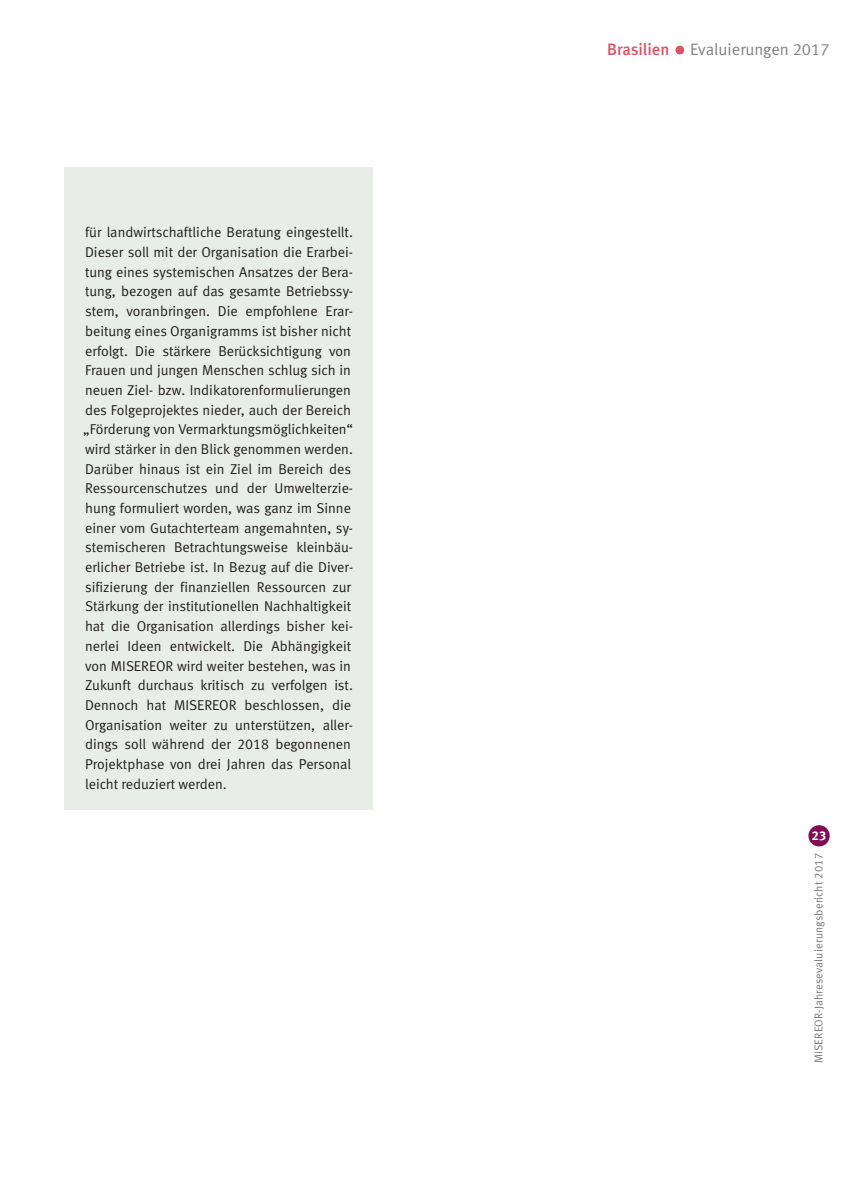
<style>
.page{position:relative;width:851px;height:1191px;background:#fff}
.page>*{position:absolute;margin:0;border:0;box-sizing:border-box;transform-origin:0 0}
.t1{font:16.5px "Meta Normal LF";color:#808285}
.t2{font:16.5px "Meta Medium LF";color:#da5367}
.t3{font:14.25px/19.6px "Meta Normal LF";color:#231f20}
.t4{font:12.75px "Meta Bold LF";color:#fff}
.t5{font:11.25px "Meta Normal LF";letter-spacing:.015em;color:#76787b}
</style>
<div class="page">
<div style="left:64px;top:167px;width:308px;height:642px;background:#e8ede8"></div>
<div style="left:675px;top:46px;width:9px;height:8px;background:#da5367;border-radius:50%"></div>
<div style="left:808px;top:825px;width:21px;height:21px;background:#810e54;border-radius:50%"></div>
<p class="t3" style="left:83px;top:224px;width:271px">für landwirtschaftliche Beratung eingestellt.<br>Dieser soll mit der Organisation die Erarbei&shy;tung eines systemischen Ansatzes der Bera&shy;tung, bezogen auf das gesamte Betriebssy&shy;stem, voranbringen. Die empfohlene Erar&shy;beitung eines Organigramms ist bisher nicht erfolgt. Die stärkere Berücksichtigung von Frauen und jungen Menschen schlug sich in neuen Ziel- bzw. Indikatorenformulierungen des Folgeprojektes nieder, auch der Bereich „Förderung von Vermarktungsmöglichkeiten“ wird stärker in den Blick genommen werden.<br>Darüber hinaus ist ein Ziel im Bereich des Ressourcenschutzes und der Umwelterzie&shy;hung formuliert worden, was ganz im Sinne einer vom Gutachterteam angemahnten, sy&shy;stemischeren Betrachtungsweise kleinbäu&shy;erlicher Betriebe ist. In Bezug auf die Diver&shy;sifizierung der finanziellen Ressourcen zur Stärkung der institutionellen Nachhaltigkeit hat die Organisation allerdings bisher kei&shy;nerlei Ideen entwickelt. Die Abhängigkeit von MISEREOR wird weiter bestehen, was in Zukunft durchaus kritisch zu verfolgen ist.<br>Dennoch hat MISEREOR beschlossen, die Organisation weiter zu unterstützen, aller&shy;dings soll während der 2018 begonnenen Projektphase von drei Jahren das Personal leicht reduziert werden.</p>
<p class="t2" style="left:607px;top:43px;width:64px">Brasilien</p>
<p class="t1" style="left:690px;top:43px;width:141px">Evaluierungen 2017</p>
<p class="t4" style="left:811px;top:831px;width:16px">23</p>
<p class="t5" style="left:814px;top:1063px;width:212px;rotate:-90deg">MISEREOR-Jahresevaluierungsbericht 2017</p>
</div>
